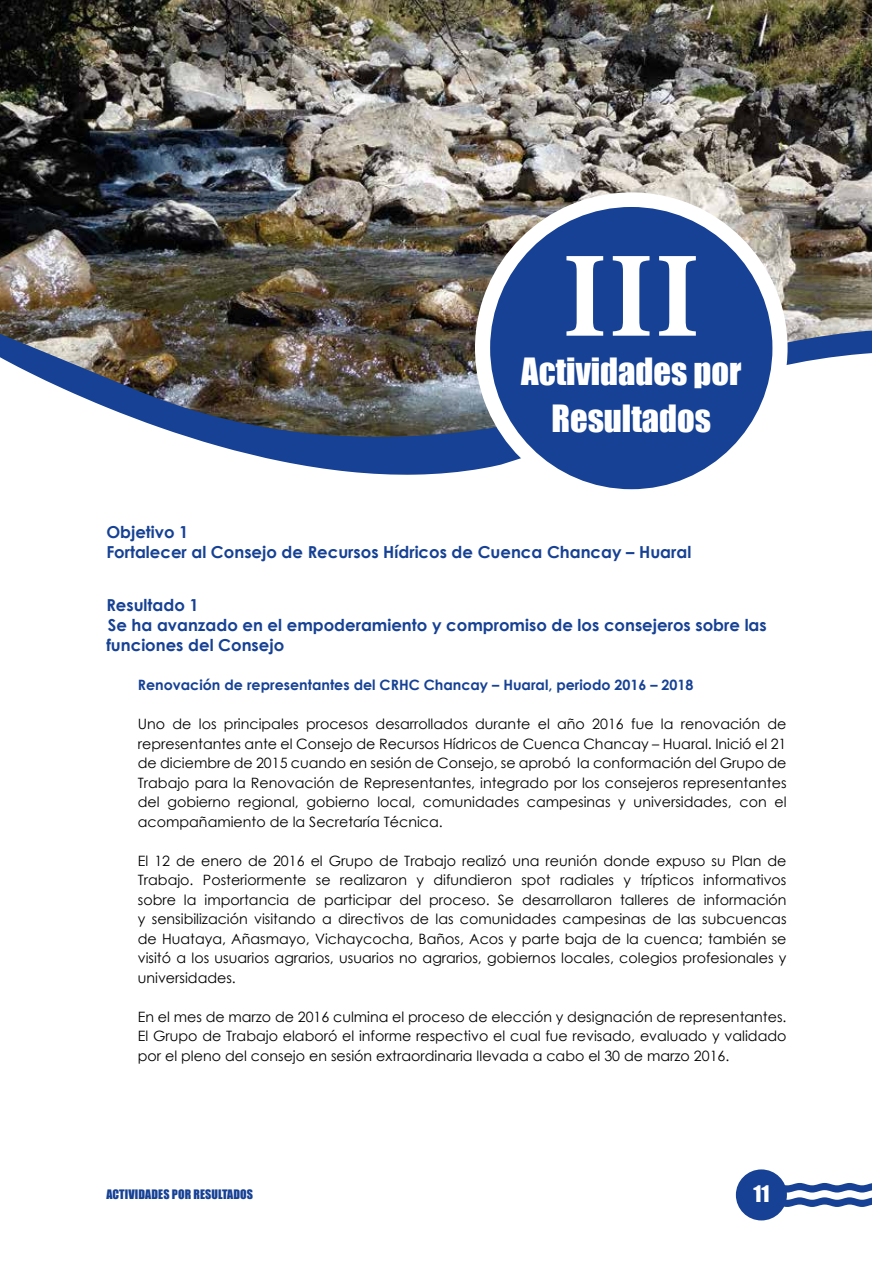
<style>
.page{position:relative;width:872px;height:1263px;background:#fff}
.page>*{position:absolute;margin:0;border:0;box-sizing:border-box;transform-origin:0 0}
.t1{font:700 122.4px "Minion Pro";color:#fff}
.t2{font:34.5px/46.5px "Impact";color:#fff;text-align:center}
.t3{font:21px "Impact";color:#fff}
.t4{font:700 16.5px/19.8px "Century Gothic";color:#164194}
.t5{font:14.25px/19.5px "Century Gothic";color:#000;text-align:justify}
.t6{font:700 14.25px "Century Gothic";color:#164194}
.t7{font:12px "Impact";letter-spacing:.01em;color:#164194}
</style>
<div class="page">
<svg style="left:784px;top:1183px;width:88px;height:24px"></svg>
<div style="left:736px;top:1169px;width:51px;height:51px;background:#164194;border-radius:50%"></div>
<img style="left:0;top:0;width:872px;height:330px">
<img style="left:0;top:330px;width:872px;height:145px">
<div style="left:475px;top:192px;width:312px;height:312px;background:#fff;border-radius:50%"></div>
<div style="left:490px;top:207px;width:282px;height:282px;background:#164194;border-radius:50%"></div>
<h1 class="t1" style="left:562px;top:210px;width:140px">III</h1>
<h2 class="t2" style="left:521px;top:348px;width:222px">Actividades por<br>Resultados</h2>
<p class="t4" style="left:106px;top:521px;width:586px">Objetivo 1<br>Fortalecer al Consejo de Recursos Hídricos de Cuenca Chancay – Huaral</p>
<p class="t4" style="left:106px;top:594px;width:662px">Resultado 1<br>Se ha avanzado en el empoderamiento y compromiso de los consejeros sobre las funciones del Consejo</p>
<p class="t6" style="left:138px;top:674px;width:557px">Renovación de representantes del CRHC Chancay – Huaral, periodo 2016 – 2018</p>
<p class="t5" style="left:138px;top:714px;width:650px">Uno de los principales procesos desarrollados durante el año 2016 fue la renovación de representantes ante el Consejo de Recursos Hídricos de Cuenca Chancay – Huaral. Inició el 21 de diciembre de 2015 cuando en sesión de Consejo, se aprobó la conformación del Grupo de Trabajo para la Renovación de Representantes, integrado por los consejeros representantes del gobierno regional, gobierno local, comunidades campesinas y universidades, con el acompañamiento de la Secretaría Técnica.</p>
<p class="t5" style="left:138px;top:850px;width:650px">El 12 de enero de 2016 el Grupo de Trabajo realizó una reunión donde expuso su Plan de Trabajo. Posteriormente se realizaron y difundieron spot radiales y trípticos informativos sobre la importancia de participar del proceso. Se desarrollaron talleres de información y sensibilización visitando a directivos de las comunidades campesinas de las subcuencas de Huataya, Añasmayo, Vichaycocha, Baños, Acos y parte baja de la cuenca; también se visitó a los usuarios agrarios, usuarios no agrarios, gobiernos locales, colegios profesionales y universidades.</p>
<p class="t5" style="left:138px;top:1006px;width:650px">En el mes de marzo de 2016 culmina el proceso de elección y designación de representantes.<br>El Grupo de Trabajo elaboró el informe respectivo el cual fue revisado, evaluado y validado por el pleno del consejo en sesión extraordinaria llevada a cabo el 30 de marzo 2016.</p>
<p class="t7" style="left:106px;top:1185px;width:148px">ACTIVIDADES POR RESULTADOS</p>
<h3 class="t3" style="left:753px;top:1177px;width:18px">11</h3>
</div>
